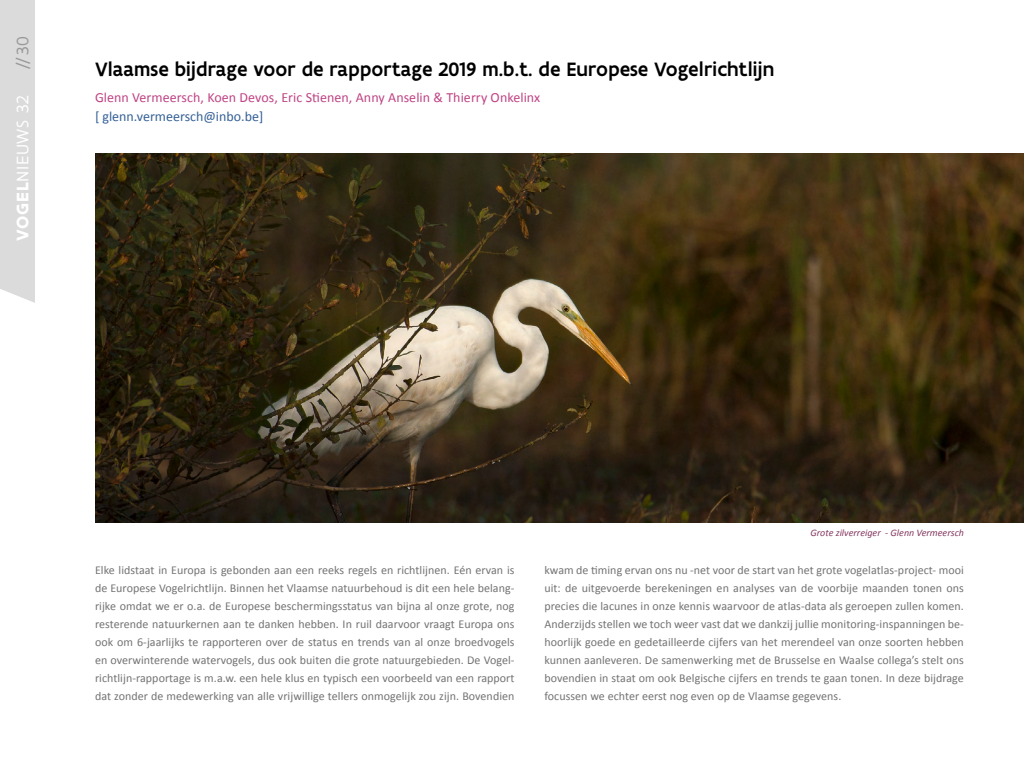
<style>
.page{position:relative;width:1024px;height:768px;background:#fff}
.page>*{position:absolute;margin:0;border:0;box-sizing:border-box;transform-origin:0 0}
.TITEL_ARTIKEL{font:500 20.8px "Flanders Art Sans";letter-spacing:.005em;color:#000}
.t1{font:18px "Flanders Art Sans";letter-spacing:.05em;color:#fff}
.t2{font:18px "Flanders Art Sans";color:#999}
.auteur{font:14px "Calibri";letter-spacing:.005em;color:#c04384}
.auteur-2{font:14px "Calibri";color:#356196}
.intro{font:12px/18px "Calibri";letter-spacing:.005em;color:#737373;text-align:justify}
.ondertekst{font:italic 10px "Calibri";color:#843860}
.s1{font-weight:700}
</style>
<div class="page">
<div style="left:0;top:0;width:35px;height:303px;background:#dbdbdb"></div>
<img style="left:95px;top:153px;width:929px;height:370px">
<h2 class="t2" style="left:12px;top:70px;width:36px;rotate:-90deg">// 30</h2>
<h2 class="t1" style="left:12px;top:241px;width:147px;rotate:-90deg"><span class="s1">VOGEL</span>NIEUWS 32</h2>
<p class="TITEL_ARTIKEL" style="left:95px;top:56px;width:681px">Vlaamse bijdrage voor de rapportage 2019 m.b.t. de Europese Vogelrichtlijn</p>
<p class="auteur" style="left:95px;top:88px;width:447px">Glenn Vermeersch, Koen Devos, Eric Stienen, Anny Anselin &amp; Thierry Onkelinx</p>
<p class="auteur-2" style="left:95px;top:107px;width:170px">[ glenn.vermeersch@inbo.be]</p>
<p class="ondertekst" style="left:811px;top:526px;width:155px">Grote zilverreiger - Glenn Vermeersch</p>
<p class="intro" style="left:95px;top:561px;width:421px">Elke lidstaat in Europa is gebonden aan een reeks regels en richtlijnen. Eén ervan is de Europese Vogelrichtlijn. Binnen het Vlaamse natuurbehoud is dit een hele belang&shy;rijke omdat we er o.a. de Europese beschermingsstatus van bijna al onze grote, nog resterende natuurkernen aan te danken hebben. In ruil daarvoor vraagt Europa ons ook om 6-jaarlijks te rapporteren over de status en trends van al onze broedvogels en overwinterende watervogels, dus ook buiten die grote natuurgebieden. De Vogel&shy;richtlijn-rapportage is m.a.w. een hele klus en typisch een voorbeeld van een rapport dat zonder de medewerking van alle vrijwillige tellers onmogelijk zou zijn. Bovendien</p>
<p class="intro" style="left:544px;top:561px;width:421px">kwam de timing ervan ons nu -net voor de start van het grote vogelatlas-project- mooi uit: de uitgevoerde berekeningen en analyses van de voorbije maanden tonen ons precies die lacunes in onze kennis waarvoor de atlas-data als geroepen zullen komen.<br>Anderzijds stellen we toch weer vast dat we dankzij jullie monitoring-inspanningen be&shy;hoorlijk goede en gedetailleerde cijfers van het merendeel van onze soorten hebben kunnen aanleveren. De samenwerking met de Brusselse en Waalse collega’s stelt ons bovendien in staat om ook Belgische cijfers en trends te gaan tonen. In deze bijdrage focussen we echter eerst nog even op de Vlaamse gegevens.</p>
</div>
